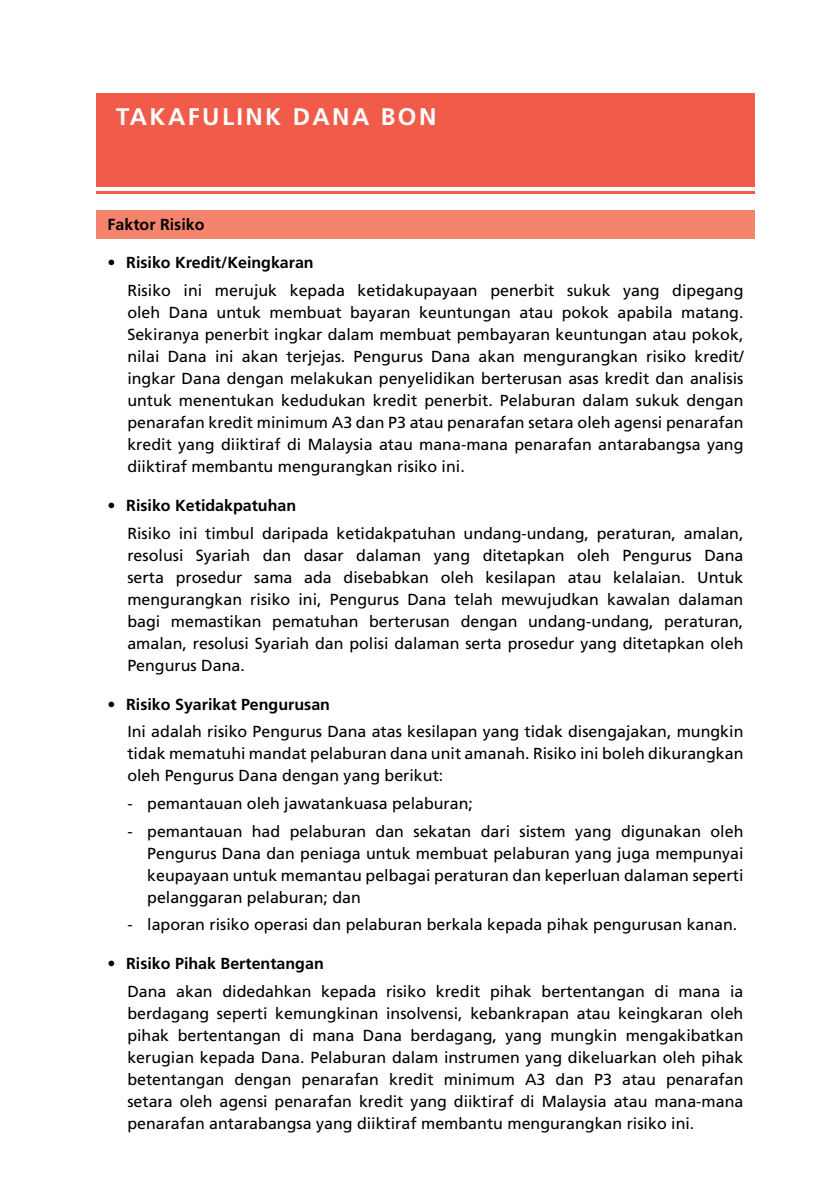
<style>
.page{position:relative;width:840px;height:1191px;background:#fff}
.page>*{position:absolute;margin:0;border:0;box-sizing:border-box;transform-origin:0 0}
.t1{font:700 24px "Frutiger";letter-spacing:.1em;color:#fff}
.t2{font:16px/22px "Frutiger";color:#000;text-align:justify}
.t3{font:700 16px "Frutiger";color:#000}
</style>
<div class="page">
<div style="left:96px;top:93px;width:658px;height:94px;background:#f15b4a"></div>
<hr style="left:96px;top:191px;width:658px;height:3px;background:#f15b4a">
<div style="left:96px;top:211px;width:658px;height:28px;background:#f5846d"></div>
<h1 class="t1" style="left:116px;top:103px;width:321px">TAKAFULINK DANA BON</h1>
<p class="t3" style="left:107px;top:215px;width:98px">Faktor Risiko</p>
<p class="t3" style="left:107px;top:253px;width:207px">• Risiko Kredit/Keingkaran</p>
<p class="t2" style="left:127px;top:279px;width:617px">Risiko ini merujuk kepada ketidakupayaan penerbit sukuk yang dipegang oleh Dana untuk membuat bayaran keuntungan atau pokok apabila matang.<br>Sekiranya penerbit ingkar dalam membuat pembayaran keuntungan atau pokok, nilai Dana ini akan terjejas. Pengurus Dana akan mengurangkan risiko kredit/ ingkar Dana dengan melakukan penyelidikan berterusan asas kredit dan analisis untuk menentukan kedudukan kredit penerbit. Pelaburan dalam sukuk dengan penarafan kredit minimum A3 dan P3 atau penarafan setara oleh agensi penarafan kredit yang diiktiraf di Malaysia atau mana-mana penarafan antarabangsa yang diiktiraf membantu mengurangkan risiko ini.</p>
<p class="t3" style="left:107px;top:496px;width:190px">• Risiko Ketidakpatuhan</p>
<p class="t2" style="left:127px;top:522px;width:617px">Risiko ini timbul daripada ketidakpatuhan undang-undang, peraturan, amalan, resolusi Syariah dan dasar dalaman yang ditetapkan oleh Pengurus Dana serta prosedur sama ada disebabkan oleh kesilapan atau kelalaian. Untuk mengurangkan risiko ini, Pengurus Dana telah mewujudkan kawalan dalaman bagi memastikan pematuhan berterusan dengan undang-undang, peraturan, amalan, resolusi Syariah dan polisi dalaman serta prosedur yang ditetapkan oleh Pengurus Dana.</p>
<p class="t3" style="left:107px;top:694px;width:224px">• Risiko Syarikat Pengurusan</p>
<p class="t2" style="left:127px;top:721px;width:617px">Ini adalah risiko Pengurus Dana atas kesilapan yang tidak disengajakan, mungkin tidak mematuhi mandat pelaburan dana unit amanah. Risiko ini boleh dikurangkan oleh Pengurus Dana dengan yang berikut:</p>
<p class="t2" style="left:127px;top:792px;width:347px">- pemantauan oleh jawatankuasa pelaburan;</p>
<p class="t2" style="left:147px;top:820px;width:597px;text-indent:-20px">- pemantauan had pelaburan dan sekatan dari sistem yang digunakan oleh Pengurus Dana dan peniaga untuk membuat pelaburan yang juga mempunyai keupayaan untuk memantau pelbagai peraturan dan keperluan dalaman seperti pelanggaran pelaburan; dan</p>
<p class="t2" style="left:127px;top:913px;width:611px">- laporan risiko operasi dan pelaburan berkala kepada pihak pengurusan kanan.</p>
<p class="t3" style="left:107px;top:954px;width:218px">• Risiko Pihak Bertentangan</p>
<p class="t2" style="left:127px;top:980px;width:617px">Dana akan didedahkan kepada risiko kredit pihak bertentangan di mana ia berdagang seperti kemungkinan insolvensi, kebankrapan atau keingkaran oleh pihak bertentangan di mana Dana berdagang, yang mungkin mengakibatkan kerugian kepada Dana. Pelaburan dalam instrumen yang dikeluarkan oleh pihak betentangan dengan penarafan kredit minimum A3 dan P3 atau penarafan setara oleh agensi penarafan kredit yang diiktiraf di Malaysia atau mana-mana penarafan antarabangsa yang diiktiraf membantu mengurangkan risiko ini.</p>
</div>
